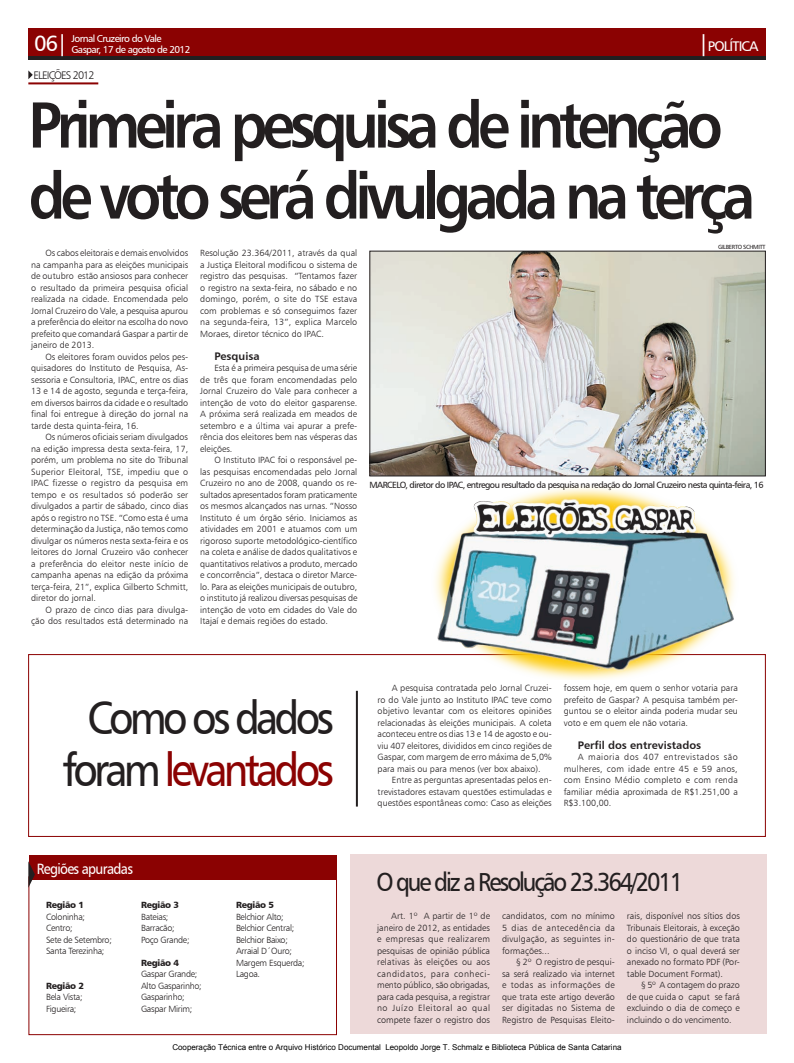
<style>
.page{position:relative;width:794px;height:1063px;background:#fff}
.page>*{position:absolute;margin:0;border:0;box-sizing:border-box;transform-origin:0 0}
.t1{font:65px/71px "Humanist 777 BT Bold B";letter-spacing:-.09em;color:#231f20;scale:.9 1}
.t2{font:46.5px/52.1px "Humanist 777 BT Roman B";letter-spacing:-.09em;color:#231f20;text-align:center;scale:.9 1}
.t3{font:26.1px "Humanist 777 BT Roman B";letter-spacing:-.09em;color:#231f20;scale:.9 1}
.t4{font:22px "Humanist 777 BT Roman B";color:#fff}
.t5{font:15px "Humanist 777 BT Roman B";letter-spacing:-.05em;color:#fff;scale:.9 1}
.t6{font:14px "Humanist 777 BT Roman B";letter-spacing:-.06em;color:#fff}
.t7{font:11px "Humanist 777 BT Bold B";color:#231f20}
.t8{font:11px "Humanist 777 BT Light B";letter-spacing:-.08em;color:#231f20}
.t9{font:10px/11px "Humanist 777 BT Roman B";letter-spacing:-.06em;color:#fff}
.t10{font:9px/11.5px "Humanist 777 BT Light B";color:#231f20;text-align:justify}
.t11{font:9px/11.5px "Humanist 777 BT Light B";letter-spacing:-.03em;color:#231f20}
.t12{font:9px "Humanist 777 BT Roman B";letter-spacing:-.06em;color:#231f20}
.t13{font:9px "Humanist 777 BT Black B";letter-spacing:-.03em;color:#231f20}
.t14{font:8px "Arial";color:#000}
.t15{font:6px "Humanist 777 BT Roman B";letter-spacing:-.05em;color:#231f20}
.s1{font-size:22px}
.s2{color:#8b0202}
</style>
<div class="page">
<div style="left:28px;top:654px;width:737px;height:183px;background:#fff;border:1px solid #8b0202"></div>
<div style="left:28px;top:28px;width:737px;height:29px;background:#8b0202"></div>
<hr style="left:28px;top:57px;width:737px;height:3px;background:#231f20">
<div style="left:29px;top:877px;width:307px;height:158px;border:1px solid #8b0202"></div>
<div style="left:29px;top:855px;width:307px;height:24px;background:#8b0202"></div>
<svg style="left:28px;top:861px;width:7px;height:27px"></svg>
<div style="left:350px;top:855px;width:416px;height:179px;background:#edd9d9"></div>
<img style="left:371px;top:253px;width:392px;height:221px">
<hr style="left:28px;top:82px;width:70px;height:2px;background:#8b0202">
<svg style="left:28px;top:70px;width:5px;height:9px"></svg>
<hr style="left:356px;top:691px;width:2px;height:116px;background:#231f20">
<img style="left:431px;top:487px;width:308px;height:193px">
<h3 class="t4" style="left:34px;top:30px;width:35px">06|</h3>
<h3 class="t6" style="left:698px;top:38px;width:62px"><span class="s1">|</span>POLÍTICA</h3>
<p class="t9" style="left:71px;top:33px;width:120px">Jornal Cruzeiro do Vale<br>Gaspar, 17 de agosto de 2012</p>
<p class="t8" style="left:34px;top:68px;width:63px">ELEIÇÕES 2012</p>
<h1 class="t1" style="left:28px;top:88px;width:809px">Primeira pesquisa de intenção de voto será divulgada na terça</h1>
<p class="t10" style="left:31px;top:247px;width:159px;text-indent:14px">Os cabos eleitorais e demais envolvidos na campanha para as eleições municipais de outubro estão ansiosos para conhecer o resultado da primeira pesquisa oficial realizada na cidade. Encomendada pelo Jornal Cruzeiro do Vale, a pesquisa apurou a preferência do eleitor na escolha do novo prefeito que comandará Gaspar a partir de janeiro de 2013.</p>
<p class="t10" style="left:31px;top:351px;width:159px;text-indent:14px">Os eleitores foram ouvidos pelos pes&shy;quisadores do Instituto de Pesquisa, As&shy;sessoria e Consultoria, IPAC, entre os dias 13 e 14 de agosto, segunda e terça-feira, em diversos bairros da cidade e o resultado final foi entregue à direção do jornal na tarde desta quinta-feira, 16.</p>
<p class="t10" style="left:31px;top:431px;width:159px;text-indent:14px">Os números oficiais seriam divulgados na edição impressa desta sexta-feira, 17, porém, um problema no site do Tribunal Superior Eleitoral, TSE, impediu que o IPAC fizesse o registro da pesquisa em tempo e os resultados só poderão ser divulgados a partir de sábado, cinco dias após o registro no TSE. “Como esta é uma determinação da Justiça, não temos como divulgar os números nesta sexta-feira e os leitores do Jornal Cruzeiro vão conhecer a preferência do eleitor neste início de campanha apenas na edição da próxima terça-feira, 21”, explica Gilberto Schmitt, diretor do jornal.</p>
<p class="t10" style="left:31px;top:604px;width:158px;text-align:right">O prazo de cinco dias para divulga&shy;ção dos resultados está determinado na</p>
<p class="t10" style="left:200px;top:247px;width:158px">Resolução 23.364/2011, através da qual a Justiça Eleitoral modificou o sistema de registro das pesquisas. “Tentamos fazer o registro na sexta-feira, no sábado e no domingo, porém, o site do TSE estava com problemas e só conseguimos fazer na segunda-feira, 13”, explica Marcelo Moraes, diretor técnico do IPAC.</p>
<p class="t7" style="left:214px;top:349px;width:47px">Pesquisa</p>
<p class="t10" style="left:200px;top:362px;width:158px;text-indent:14px">Esta é a primeira pesquisa de uma série de três que foram encomendadas pelo Jornal Cruzeiro do Vale para conhecer a intenção de voto do eleitor gasparense.<br>A próxima será realizada em meados de setembro e a última vai apurar a prefe&shy;rência dos eleitores bem nas vésperas das eleições.</p>
<p class="t10" style="left:200px;top:454px;width:159px;text-indent:14px">O Instituto IPAC foi o responsável pe&shy;las pesquisas encomendadas pelo Jornal Cruzeiro no ano de 2008, quando os re&shy;sultados apresentados foram praticamente os mesmos alcançados nas urnas. “Nosso Instituto é um órgão sério. Iniciamos as atividades em 2001 e atuamos com um rigoroso suporte metodológico-científico na coleta e análise de dados qualitativos e quantitativos relativos a produto, mercado e concorrência”, destaca o diretor Marce&shy;lo. Para as eleições municipais de outubro, o instituto já realizou diversas pesquisas de intenção de voto em cidades do Vale do Itajaí e demais regiões do estado.</p>
<p class="t15" style="left:718px;top:243px;width:49px">GILBERTO SCHMITT</p>
<p class="t12" style="left:369px;top:479px;width:396px">MARCELO, diretor do IPAC, entregou resultado da pesquisa na redação do Jornal Cruzeiro nesta quinta-feira, 16</p>
<h2 class="t2" style="left:62px;top:691px;width:303px">Como os dados foram <span class="s2">levantados</span></h2>
<h3 class="t5" style="left:37px;top:859px;width:108px">Regiões apuradas</h3>
<p class="t13" style="left:46px;top:899px;width:39px">Região 1</p>
<p class="t11" style="left:46px;top:911px;width:67px">Coloninha;<br>Centro;<br>Sete de Setembro;<br>Santa Terezinha;</p>
<p class="t13" style="left:46px;top:980px;width:39px">Região 2</p>
<p class="t11" style="left:46px;top:991px;width:38px">Bela Vista;<br>Figueira;</p>
<p class="t13" style="left:141px;top:899px;width:39px">Região 3</p>
<p class="t11" style="left:141px;top:911px;width:50px">Bateias;<br>Barracão;<br>Poço Grande;</p>
<p class="t13" style="left:141px;top:957px;width:39px">Região 4</p>
<p class="t11" style="left:141px;top:968px;width:62px">Gaspar Grande;<br>Alto Gasparinho;<br>Gasparinho;<br>Gaspar Mirim;</p>
<p class="t13" style="left:236px;top:899px;width:39px">Região 5</p>
<p class="t11" style="left:236px;top:911px;width:70px">Belchior Alto;<br>Belchior Central;<br>Belchior Baixo;<br>Arraial D´Ouro;<br>Margem Esquerda;<br>Lagoa.</p>
<p class="t10" style="left:378px;top:682px;width:176px;text-indent:14px">A pesquisa contratada pelo Jornal Cruzei&shy;ro do Vale junto ao Instituto IPAC teve como objetivo levantar com os eleitores opiniões relacionadas às eleições municipais. A coleta aconteceu entre os dias 13 e 14 de agosto e ou&shy;viu 407 eleitores, divididos em cinco regiões de Gaspar, com margem de erro máxima de 5,0% para mais ou para menos (ver box abaixo).</p>
<p class="t10" style="left:378px;top:774px;width:176px;text-indent:14px">Entre as perguntas apresentadas pelos en&shy;trevistadores estavam questões estimuladas e questões espontâneas como: Caso as eleições</p>
<p class="t10" style="left:564px;top:682px;width:176px">fossem hoje, em quem o senhor votaria para prefeito de Gaspar? A pesquisa também per&shy;guntou se o eleitor ainda poderia mudar seu voto e em quem ele não votaria.</p>
<p class="t7" style="left:578px;top:738px;width:125px">Perfil dos entrevistados</p>
<p class="t10" style="left:564px;top:751px;width:176px;text-indent:14px">A maioria dos 407 entrevistados são mulheres, com idade entre 45 e 59 anos, com Ensino Médio completo e com renda familiar média aproximada de R$1.251,00 a R$3.100,00.</p>
<h3 class="t3" style="left:376px;top:866px;width:343px">O que diz a Resolução 23.364/2011</h3>
<p class="t10" style="left:377px;top:910px;width:114px;text-indent:14px">Art. 1º A partir de 1º de janeiro de 2012, as entidades e empresas que realizarem pesquisas de opinião pública relativas às eleições ou aos candidatos, para conheci&shy;mento público, são obrigadas, para cada pesquisa, a registrar no Juízo Eleitoral ao qual compete fazer o registro dos</p>
<p class="t10" style="left:502px;top:910px;width:114px">candidatos, com no mínimo 5 dias de antecedência da divulgação, as seguintes in&shy;formações...</p>
<p class="t10" style="left:502px;top:956px;width:114px;text-indent:14px">§ 2º O registro de pesqui&shy;sa será realizado via internet e todas as informações de que trata este artigo deverão ser digitadas no Sistema de Registro de Pesquisas Eleito-</p>
<p class="t10" style="left:627px;top:910px;width:114px">rais, disponível nos sítios dos Tribunais Eleitorais, à exceção do questionário de que trata o inciso VI, o qual deverá ser anexado no formato PDF (Por&shy;table Document Format).</p>
<p class="t10" style="left:627px;top:979px;width:114px;text-indent:14px">§ 5º A contagem do prazo de que cuida o caput se fará excluindo o dia de começo e incluindo o do vencimento.</p>
<p class="t14" style="left:172px;top:1042px;width:451px">Cooperação Técnica entre o Arquivo Histórico Documental Leopoldo Jorge T. Schmalz e Biblioteca Pública de Santa Catarina</p>
</div>
